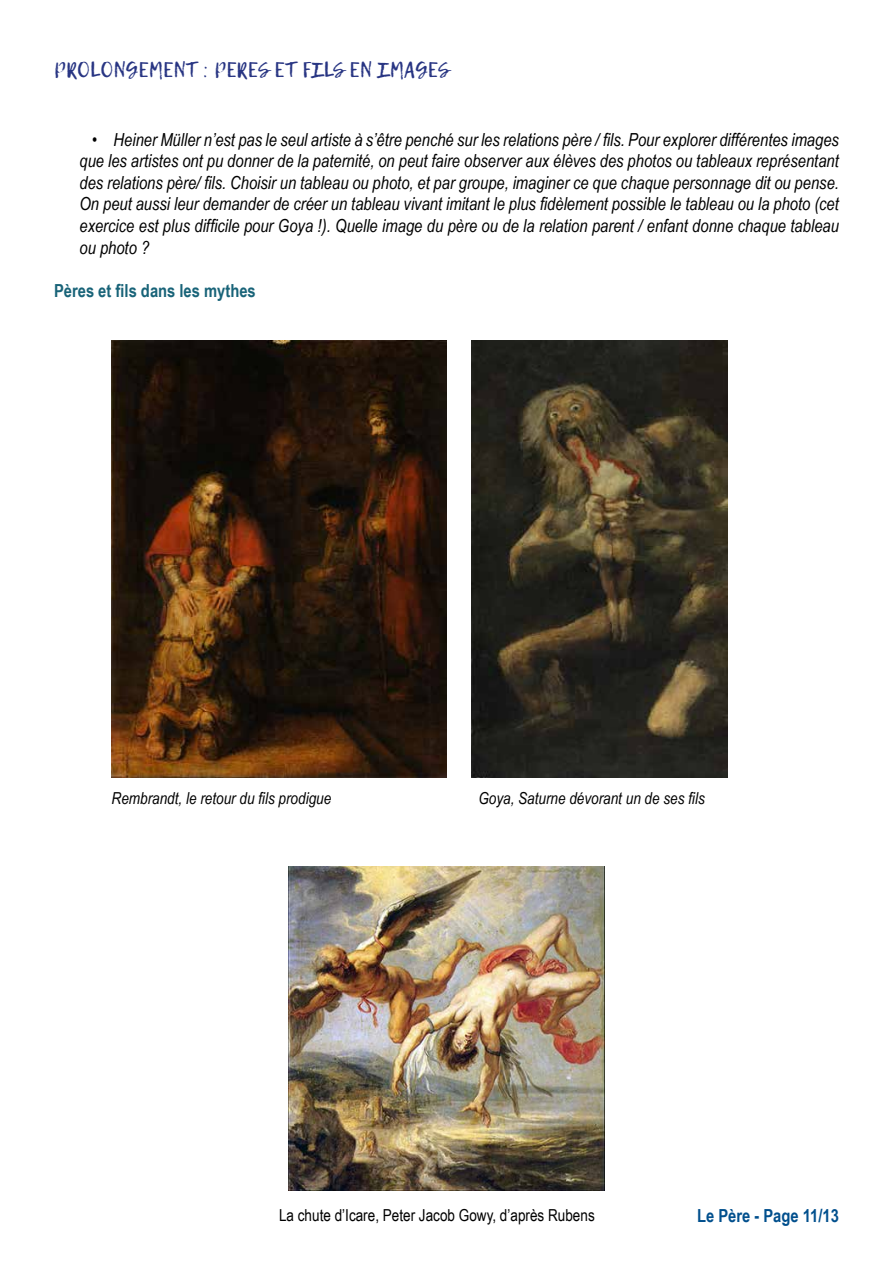
<style>
.page{position:relative;width:893px;height:1263px;background:#fff}
.page>*{position:absolute;margin:0;border:0;box-sizing:border-box;transform-origin:0 0}
.t1{font:21px "Lemon Tuesday";color:#283583}
.t2{font:italic 18px/21.6px "Arial Narrow";color:#000;text-align:justify}
.t3{font:700 18px "Arial Narrow";color:#186378}
.t4{font:700 18px "Arial Narrow";color:#004f8d}
.t5{font:italic 16.5px "Arial Narrow";color:#000}
.t6{font:16.5px "Arial Narrow";color:#000}
</style>
<div class="page">
<img style="left:112px;top:341px;width:334px;height:437px">
<img style="left:472px;top:341px;width:255px;height:437px">
<img style="left:288px;top:866px;width:317px;height:325px">
<p class="t1" style="left:54px;top:58px;width:396px">PROLONGEMENT : PERES ET FILS EN IMAGES</p>
<p class="t2" style="left:80px;top:128px;width:761px;text-indent:13px">• Heiner Müller n’est pas le seul artiste à s’être penché sur les relations père / fils. Pour explorer différentes images que les artistes ont pu donner de la paternité, on peut faire observer aux élèves des photos ou tableaux représentant des relations père/ fils. Choisir un tableau ou photo, et par groupe, imaginer ce que chaque personnage dit ou pense.<br>On peut aussi leur demander de créer un tableau vivant imitant le plus fidèlement possible le tableau ou la photo (cet exercice est plus difficile pour Goya !). Quelle image du père ou de la relation parent / enfant donne chaque tableau ou photo ?</p>
<p class="t3" style="left:54px;top:277px;width:203px">Pères et fils dans les mythes</p>
<p class="t5" style="left:112px;top:786px;width:221px">Rembrandt, le retour du fils prodigue</p>
<p class="t5" style="left:478px;top:786px;width:228px">Goya, Saturne dévorant un de ses fils</p>
<p class="t6" style="left:279px;top:1203px;width:317px">La chute d’Icare, Peter Jacob Gowy, d’après Rubens</p>
<p class="t4" style="left:697px;top:1202px;width:143px">Le Père - Page 11/13</p>
</div>
